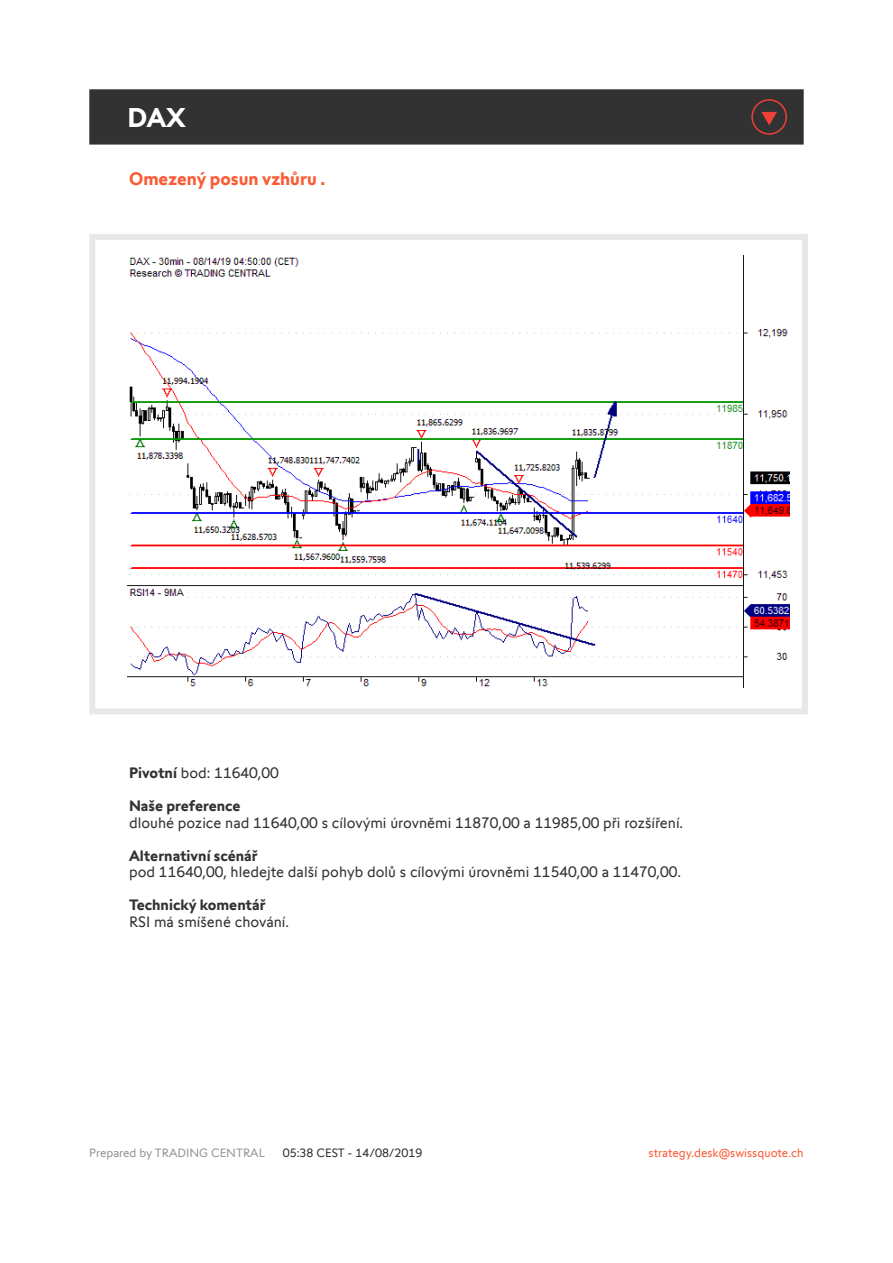
<style>
.page{position:relative;width:893px;height:1263px;background:#fff}
.page>*{position:absolute;margin:0;border:0;box-sizing:border-box;transform-origin:0 0}
.t1{font:700 27px "Swissquote CT";color:#fff}
.t2{font:700 18px "Swissquote CT";color:#fa5b35}
.t3{font:15px "Swissquote CT";color:#323232}
.t4{font:700 15px "Swissquote CT";color:#323232}
.t5{font:12px "Swissquote CT";color:#fa5b35}
.t6{font:12px "Swissquote CT";color:#939598}
.t7{font:12px "Swissquote CT";color:#323232}
.s1{font-weight:700}
</style>
<div class="page">
<div style="left:89px;top:234px;width:719px;height:480px;border:6px solid #e9e8e7"></div>
<div style="left:89px;top:89px;width:715px;height:56px;background:#323232;border:2px solid #323232"></div>
<img style="left:128px;top:255px;width:661px;height:432px">
<svg style="left:751px;top:99px;width:36px;height:36px"></svg>
<h1 class="t1" style="left:128px;top:101px;width:60px">DAX</h1>
<p class="t2" style="left:129px;top:168px;width:198px">Omezený posun vzhůru .</p>
<p class="t3" style="left:129px;top:764px;width:151px"><span class="s1">Pivotní</span> bod: 11640,00</p>
<p class="t4" style="left:129px;top:797px;width:113px">Naše preference</p>
<p class="t3" style="left:129px;top:814px;width:556px">dlouhé pozice nad 11640,00 s cílovými úrovněmi 11870,00 a 11985,00 při rozšíření.</p>
<p class="t4" style="left:129px;top:846px;width:130px">Alternativní scénář</p>
<p class="t3" style="left:129px;top:863px;width:554px">pod 11640,00, hledejte další pohyb dolů s cílovými úrovněmi 11540,00 a 11470,00.</p>
<p class="t4" style="left:129px;top:896px;width:138px">Technický komentář</p>
<p class="t3" style="left:129px;top:913px;width:162px">RSI má smíšené chování.</p>
<p class="t6" style="left:89px;top:1145px;width:177px">Prepared by TRADING CENTRAL</p>
<p class="t7" style="left:283px;top:1145px;width:141px">05:38 CEST - 14/08/2019</p>
<p class="t5" style="left:649px;top:1145px;width:157px">strategy.desk@swissquote.ch</p>
</div>
